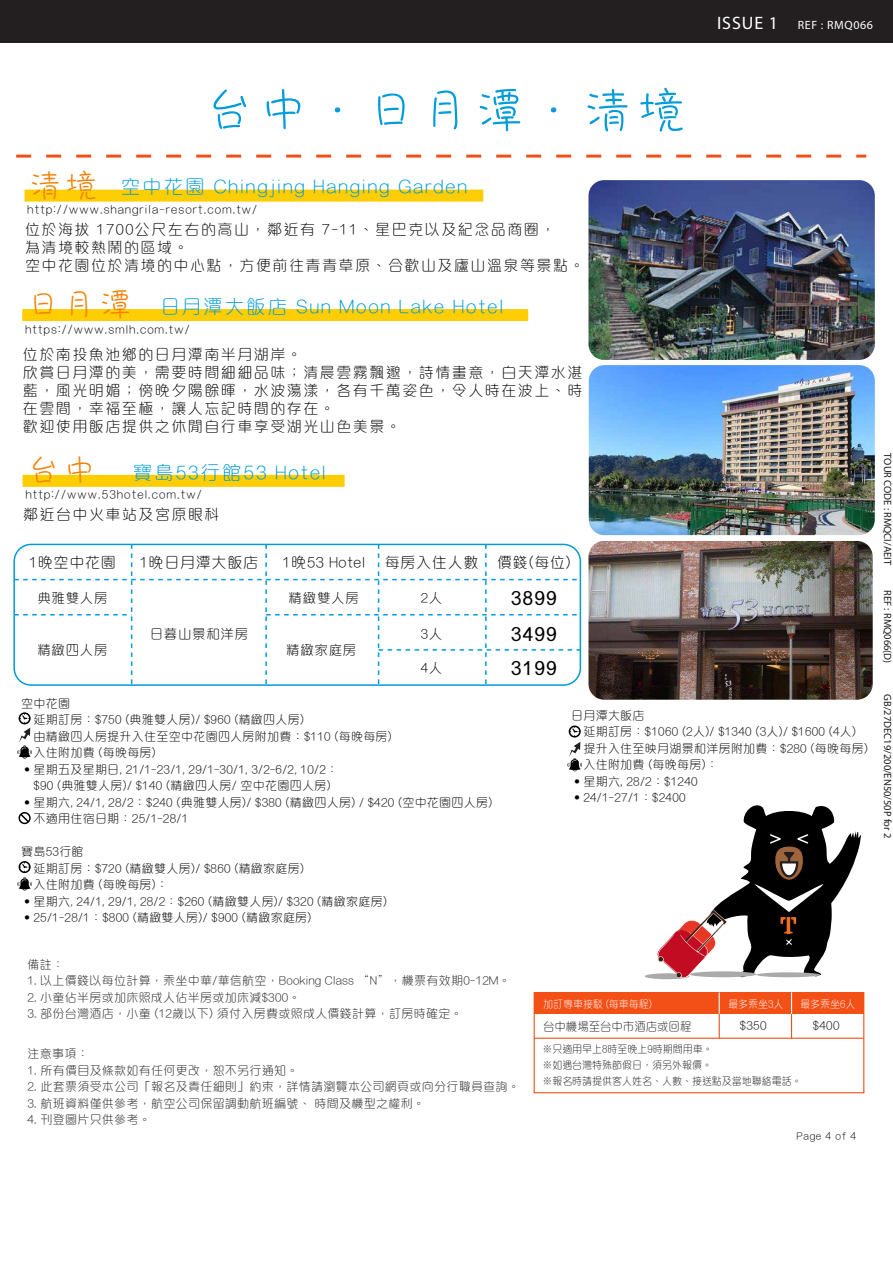
<style>
.page{position:relative;width:893px;height:1263px;background:#fff}
.page>*{position:absolute;margin:0;border:0;box-sizing:border-box;transform-origin:0 0}
.t1{font:54px "DF Tsai W3 WINP BF";color:#019cd9}
.t2{font:36px "DF Tsai W3 WINP BF";color:#f18309}
.t3{font:300 19.5px "M Elle HK";letter-spacing:.1em;color:#019cd9}
.t4{font:500 19.5px "M Elle HK";letter-spacing:.05em;color:#000}
.t5{font:300 15px/18px "M Elle HK";letter-spacing:.1em;color:#000}
.t6{font:300 15px "M Elle HK";letter-spacing:.05em;color:#000}
.t7{font:300 13.5px "M Elle HK";letter-spacing:.05em;color:#000}
.t8{font:300 12px/16.5px "M Elle HK";letter-spacing:.025em;color:#000}
.t9{font:300 12px "M Elle HK";letter-spacing:.025em;color:#231f20}
.t10{font:300 12px "M Elle HK";letter-spacing:.1em;color:#000}
.t11{font:12px "Myriad Pro";letter-spacing:.05em;color:#fff}
.t12{font:300 12px "M Elle HK";color:#231f20;scale:.95 1}
.t13{font:300 10.5px/15.6px "M Elle HK";color:#231f20;scale:.95 1}
.t14{font:10.5px "Myriad Pro";color:#1d1d1b}
.t15{font:300 10.5px "M Elle HK";color:#fff;scale:.95 1}
.t16{font:300 10.5px "M Elle HK";letter-spacing:.075em;color:#000}
.s1{font-size:18px}
.s2{font-family:"DF Tsai W3 WINP BF";font-weight:400;font-size:36px;color:#f18309}
</style>
<div class="page">
<div style="left:25px;top:190px;width:458px;height:12px;background:#fecd02"></div>
<svg style="left:16px;top:155px;width:850px;height:3px"></svg>
<div style="left:0;top:0;width:893px;height:43px;background:#231f20"></div>
<img style="left:588px;top:180px;width:287px;height:180px">
<div style="left:22px;top:309px;width:506px;height:12px;background:#fecd02"></div>
<div style="left:23px;top:475px;width:322px;height:12px;background:#fecd02"></div>
<img style="left:589px;top:365px;width:286px;height:170px">
<svg style="left:14px;top:544px;width:566px;height:141px"></svg>
<img style="left:588px;top:541px;width:285px;height:159px">
<svg style="left:17px;top:861px;width:15px;height:29px"></svg>
<svg style="left:17px;top:712px;width:15px;height:47px"></svg>
<svg style="left:567px;top:725px;width:15px;height:46px"></svg>
<div style="left:534px;top:992px;width:330px;height:22px;background:#f35018"></div>
<div style="left:534px;top:992px;width:330px;height:101px;border:1px solid #f35018"></div>
<hr style="left:534px;top:1038px;width:330px;height:1px;background:#f35018">
<svg style="left:791px;top:992px;width:1px;height:46px"></svg>
<svg style="left:719px;top:992px;width:1px;height:46px"></svg>
<div style="left:645px;top:973px;width:44px;height:6px;background:#aaa;border-radius:50%"></div>
<svg style="left:654px;top:805px;width:207px;height:175px"></svg>
<svg style="left:19px;top:812px;width:12px;height:12px"></svg>
<p class="t11" style="left:717px;top:18px;width:157px"><span class="s1">ISSUE 1</span> REF : RMQ066</p>
<h1 class="t1" style="left:203px;top:83px;width:488px">台中．日月潭．清境</h1>
<h2 class="t2" style="left:28px;top:167px;width:73px">清境</h2>
<h3 class="t3" style="left:121px;top:173px;width:348px">空中花園 Chingjing Hanging Garden</h3>
<p class="t10" style="left:28px;top:201px;width:231px">http://www.shangrila-resort.com.tw/</p>
<p class="t5" style="left:25px;top:219px;width:561px">位於海拔 1700公尺左右的高山，鄰近有 7-11、星巴克以及紀念品商圈，<br>為清境較熱鬧的區域。<br>空中花園位於清境的中心點，方便前往青青草原、合歡山及廬山溫泉等景點。</p>
<h3 class="t3" style="left:25px;top:293px;width:479px"><span class="s2">日月潭</span> 日月潭大飯店 Sun Moon Lake Hotel</h3>
<p class="t10" style="left:25px;top:320px;width:166px">https://www.smlh.com.tw/</p>
<p class="t5" style="left:23px;top:345px;width:561px">位於南投魚池鄉的日月潭南半月湖岸。<br>欣賞日月潭的美，需要時間細細品味；清晨雲霧飄邈，詩情畫意，白天潭水湛藍，風光明媚；傍晚夕陽餘暉，水波蕩漾，各有千萬姿色，令人時在波上、時在雲間，幸福至極，讓人忘記時間的存在。<br>歡迎使用飯店提供之休閒自行車享受湖光山色美景。</p>
<h3 class="t3" style="left:26px;top:458px;width:302px"><span class="s2">台中</span> 寶島53行館53 Hotel</h3>
<p class="t10" style="left:26px;top:486px;width:177px">http://www.53hotel.com.tw/</p>
<p class="t5" style="left:23px;top:504px;width:198px">鄰近台中火車站及宮原眼科</p>
<p class="t5" style="left:29px;top:552px;width:88px">1晚空中花園</p>
<p class="t6" style="left:140px;top:552px;width:120px">1晚日月潭大飯店</p>
<p class="t6" style="left:282px;top:552px;width:84px">1晚53 Hotel</p>
<p class="t5" style="left:385px;top:552px;width:95px">每房入住人數</p>
<p class="t5" style="left:497px;top:552px;width:75px">價錢(每位)</p>
<p class="t7" style="left:37px;top:588px;width:72px">典雅雙人房</p>
<p class="t7" style="left:37px;top:640px;width:72px">精緻四人房</p>
<p class="t7" style="left:150px;top:624px;width:100px">日暮山景和洋房</p>
<p class="t7" style="left:289px;top:588px;width:72px">精緻雙人房</p>
<p class="t7" style="left:286px;top:640px;width:72px">精緻家庭房</p>
<p class="t7" style="left:421px;top:588px;width:23px">2人</p>
<p class="t7" style="left:421px;top:624px;width:23px">3人</p>
<h3 class="t4" style="left:511px;top:584px;width:48px">3899</h3>
<h3 class="t4" style="left:511px;top:619px;width:48px">3499</h3>
<p class="t7" style="left:421px;top:658px;width:23px">4人</p>
<h3 class="t4" style="left:511px;top:654px;width:48px">3199</h3>
<p class="t8" style="left:21px;top:694px;width:372px">空中花園<br>　延期訂房：$750 (典雅雙人房)/ $960 (精緻四人房)<br>　由精緻四人房提升入住至空中花園四人房附加費：$110 (每晚每房)　入住附加費 (每晚每房)</p>
<p class="t8" style="left:21px;top:760px;width:318px">•星期五及星期日, 21/1-23/1, 29/1-30/1, 3/2-6/2, 10/2：　$90 (典雅雙人房)/ $140 (精緻四人房/ 空中花園四人房)</p>
<p class="t8" style="left:21px;top:793px;width:473px">•星期六, 24/1, 28/2：$240 (典雅雙人房)/ $380 (精緻四人房) / $420 (空中花園四人房)　不適用住宿日期：25/1-28/1</p>
<p class="t8" style="left:21px;top:843px;width:284px">寶島53行館<br>　延期訂房：$720 (精緻雙人房)/ $860 (精緻家庭房)　入住附加費 (每晚每房)：</p>
<p class="t8" style="left:21px;top:892px;width:367px">•星期六, 24/1, 29/1, 28/2：$260 (精緻雙人房)/ $320 (精緻家庭房)</p>
<p class="t8" style="left:21px;top:909px;width:292px">•25/1-28/1：$800 (精緻雙人房)/ $900 (精緻家庭房)</p>
<p class="t8" style="left:571px;top:706px;width:298px">日月潭大飯店<br>　延期訂房：$1060 (2人)/ $1340 (3人)/ $1600 (4人)　提升入住至映月湖景和洋房附加費：$280 (每晚每房)　入住附加費 (每晚每房)：</p>
<p class="t8" style="left:571px;top:772px;width:128px">•星期六, 28/2：$1240</p>
<p class="t8" style="left:571px;top:789px;width:116px">•24/1-27/1：$2400</p>
<p class="t9" style="left:28px;top:955px;width:38px">備註：</p>
<p class="t9" style="left:28px;top:972px;width:484px">1. 以上價錢以每位計算，乘坐中華/華信航空，Booking Class “N”，機票有效期0-12M。</p>
<p class="t9" style="left:28px;top:988px;width:275px">2. 小童佔半房或加床照成人佔半房或加床減$300。</p>
<p class="t9" style="left:28px;top:1005px;width:437px">3. 部份台灣酒店，小童 (12歲以下) 須付入房費或照成人價錢計算，訂房時確定。</p>
<p class="t9" style="left:28px;top:1045px;width:63px">注意事項：</p>
<p class="t9" style="left:28px;top:1061px;width:272px">1. 所有價目及條款如有任何更改，恕不另行通知。</p>
<p class="t9" style="left:28px;top:1078px;width:494px">2. 此套票須受本公司「報名及責任細則」約束，詳情請瀏覽本公司網頁或向分行職員查詢。</p>
<p class="t9" style="left:28px;top:1094px;width:399px">3. 航班資料僅供參考，航空公司保留調動航班編號、 時間及機型之權利。</p>
<p class="t9" style="left:28px;top:1111px;width:125px">4. 刊登圖片只供參考。</p>
<p class="t15" style="left:543px;top:996px;width:116px">加訂專車接駁 (每車每程)</p>
<p class="t15" style="left:728px;top:996px;width:60px">最多乘坐3人</p>
<p class="t15" style="left:800px;top:996px;width:60px">最多乘坐6人</p>
<p class="t12" style="left:543px;top:1017px;width:158px">台中機場至台中市酒店或回程</p>
<p class="t8" style="left:740px;top:1016px;width:28px">$350</p>
<p class="t8" style="left:813px;top:1016px;width:28px">$400</p>
<p class="t13" style="left:542px;top:1041px;width:275px">※只適用早上8時至晚上9時期間用車。<br>※如遇台灣特殊節假日，須另外報價。<br>※報名時請提供客人姓名、人數、接送點及當地聯絡電話。</p>
<p class="t16" style="left:797px;top:1128px;width:61px">Page 4 of 4</p>
<p class="t14" style="left:894px;top:453px;width:113px;rotate:90deg">TOUR CODE : RMQCI/AEIT</p>
<p class="t14" style="left:894px;top:590px;width:74px;rotate:90deg">REF : RMQ066(D)</p>
<p class="t14" style="left:894px;top:694px;width:146px;rotate:90deg">GB/27DEC19/200/EN50/50P for 2</p>
</div>
